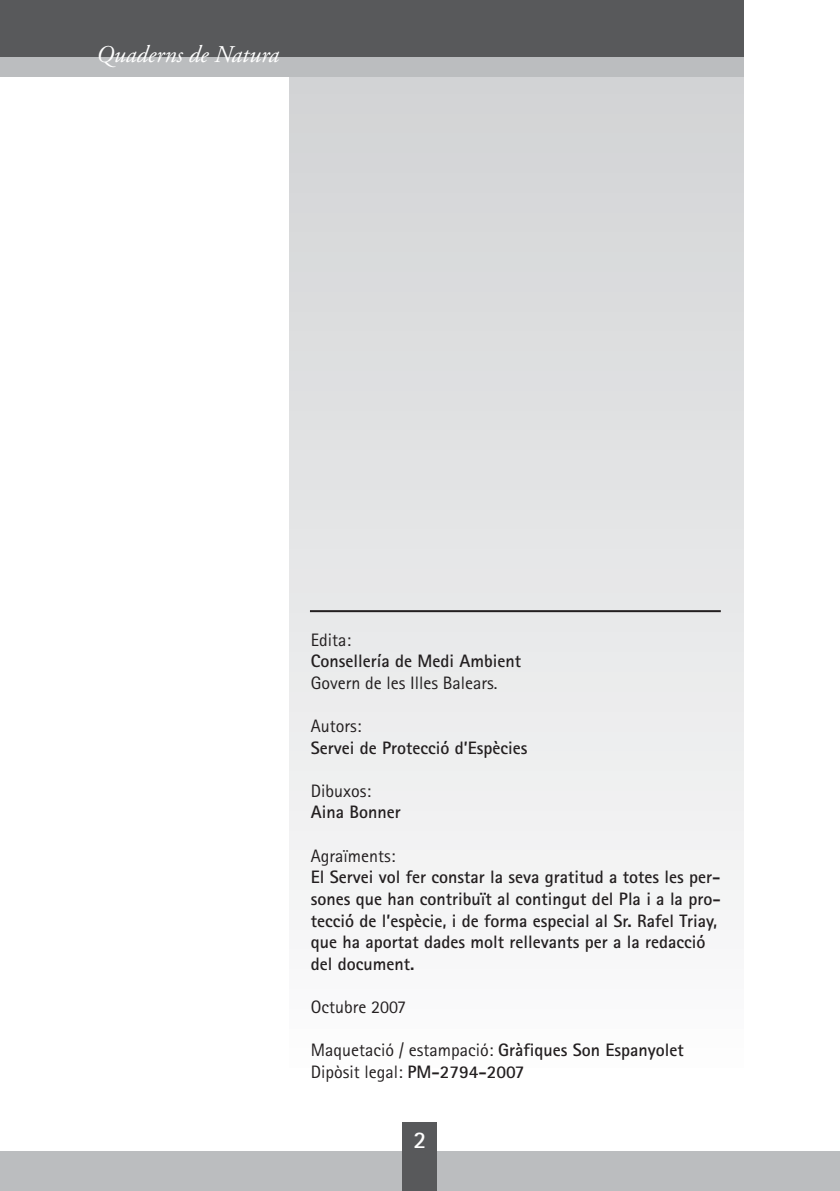
<style>
.page{position:relative;width:840px;height:1191px;background:#fff}
.page>*{position:absolute;margin:0;border:0;box-sizing:border-box;transform-origin:0 0}
.t1{font:italic 24px "Adobe Garamond Pro";color:#fff}
.t2{font:700 24px "Rotis Sans Serif";color:#fff}
.t3{font:700 18px/21.6px "Rotis Sans Serif";color:#231f20}
.t4{font:18px/21.6px "Rotis Sans Serif";color:#231f20}
.s1{font-weight:700}
</style>
<div class="page">
<div style="left:289px;top:71px;width:454px;height:1006px;background:linear-gradient(to bottom,#d1d2d4,#fcfcfd)"></div>
<div style="left:0;top:54px;width:743px;height:23px;background:#bbbdbf"></div>
<div style="left:0;top:0;width:743px;height:57px;background:#58595b"></div>
<div style="left:0;top:1151px;width:839px;height:40px;background:#bbbdbf"></div>
<div style="left:403px;top:1123px;width:34px;height:68px;background:#58595b"></div>
<hr style="left:310px;top:610px;width:410px;height:2px;background:#231f20">
<h1 class="t1" style="left:96px;top:40px;width:184px">Quaderns de Natura</h1>
<p class="t4" style="left:311px;top:630px;width:42px">Edita:</p>
<p class="t3" style="left:311px;top:652px;width:212px">Consellería de Medi Ambient</p>
<p class="t4" style="left:311px;top:673px;width:188px">Govern de les Illes Balears.</p>
<p class="t4" style="left:311px;top:717px;width:52px">Autors:</p>
<p class="t3" style="left:311px;top:738px;width:218px">Servei de Protecció d’Espècies</p>
<p class="t4" style="left:311px;top:781px;width:62px">Dibuxos:</p>
<p class="t3" style="left:311px;top:803px;width:91px">Aina Bonner</p>
<p class="t4" style="left:311px;top:846px;width:86px">Agraïments:</p>
<p class="t3" style="left:311px;top:868px;width:411px">El Servei vol fer constar la seva gratitud a totes les per&shy;sones que han contribuït al contingut del Pla i a la pro&shy;tecció de l’espècie, i de forma especial al Sr. Rafel Triay, que ha aportat dades molt rellevants per a la redacció del document.</p>
<p class="t4" style="left:311px;top:997px;width:97px">Octubre 2007</p>
<p class="t4" style="left:311px;top:1041px;width:374px">Maquetació / estampació: <span class="s1">Gràfiques Son Espanyolet<br></span>Dipòsit legal: <span class="s1">PM-2794-2007</span></p>
<h1 class="t2" style="left:413px;top:1131px;width:14px">2</h1>
</div>
